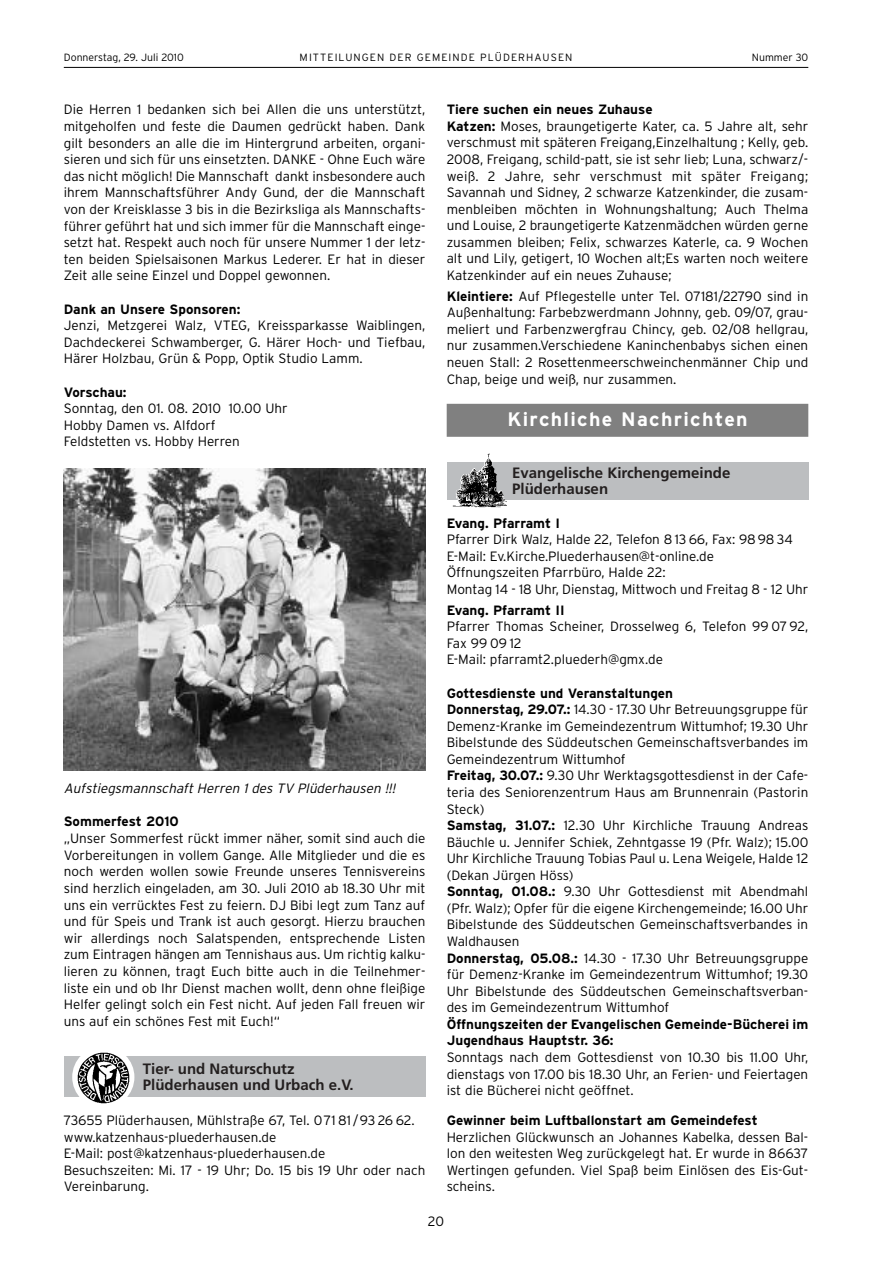
<style>
.page{position:relative;width:893px;height:1263px;background:#fff}
.page>*{position:absolute;margin:0;border:0;box-sizing:border-box;transform-origin:0 0}
.t1{font:700 19.5px "Interstate";letter-spacing:.07em;color:#fff}
.t2{font:700 15px/16.5px "Frutiger";color:#231f1f}
.t3{font:300 13.5px/16.5px "Interstate";color:#000;text-align:justify}
.t4{font:700 13.5px/16.5px "Interstate";color:#000}
.t5{font:italic 300 13.5px "Interstate";color:#000}
.t6{font:300 10.5px "Interstate";letter-spacing:.105em;color:#000}
.t7{font:300 10.5px "Interstate";color:#000}
.s1{font-weight:700}
</style>
<div class="page">
<hr style="left:64px;top:67px;width:744px;height:1px;background:#000">
<div style="left:64px;top:1057px;width:361px;height:40px;background:#bcbec0"></div>
<svg style="left:72px;top:1056px;width:62px;height:48px"></svg>
<img style="left:78px;top:1052px;width:51px;height:51px">
<img style="left:64px;top:469px;width:361px;height:302px">
<div style="left:446px;top:404px;width:362px;height:33px;background:#808080"></div>
<div style="left:446px;top:462px;width:362px;height:37px;background:#bcbec0"></div>
<img style="left:451px;top:453px;width:56px;height:55px">
<p class="t7" style="left:64px;top:53px;width:122px">Donnerstag, 29. Juli 2010</p>
<p class="t6" style="left:299px;top:53px;width:274px">MITTEILUNGEN DER GEMEINDE PLÜDERHAUSEN</p>
<p class="t7" style="left:751px;top:53px;width:58px">Nummer 30</p>
<p class="t3" style="left:64px;top:102px;width:363px">Die Herren 1 bedanken sich bei Allen die uns unterstützt, mitgeholfen und feste die Daumen gedrückt haben. Dank gilt besonders an alle die im Hintergrund arbeiten, organi&shy;sieren und sich für uns einsetzten. DANKE - Ohne Euch wäre das nicht möglich! Die Mannschaft dankt insbesondere auch ihrem Mannschaftsführer Andy Gund, der die Mannschaft von der Kreisklasse 3 bis in die Bezirksliga als Mannschafts&shy;führer geführt hat und sich immer für die Mannschaft einge&shy;setzt hat. Respekt auch noch für unsere Nummer 1 der letz&shy;ten beiden Spielsaisonen Markus Lederer. Er hat in dieser Zeit alle seine Einzel und Doppel gewonnen.</p>
<p class="t4" style="left:64px;top:302px;width:178px">Dank an Unsere Sponsoren:</p>
<p class="t3" style="left:64px;top:318px;width:363px">Jenzi, Metzgerei Walz, VTEG, Kreissparkasse Waiblingen, Dachdeckerei Schwamberger, G. Härer Hoch- und Tiefbau, Härer Holzbau, Grün &amp; Popp, Optik Studio Lamm.</p>
<p class="t4" style="left:64px;top:385px;width:64px">Vorschau:</p>
<p class="t3" style="left:64px;top:401px;width:225px;text-align:left">Sonntag, den 01. 08. 2010 10.00 Uhr<br>Hobby Damen vs. Alfdorf<br>Feldstetten vs. Hobby Herren</p>
<p class="t5" style="left:64px;top:784px;width:335px">Aufstiegsmannschaft Herren 1 des TV Plüderhausen !!!</p>
<p class="t4" style="left:64px;top:815px;width:117px">Sommerfest 2010</p>
<p class="t3" style="left:64px;top:831px;width:363px">„Unser Sommerfest rückt immer näher, somit sind auch die Vorbereitungen in vollem Gange. Alle Mitglieder und die es noch werden wollen sowie Freunde unseres Tennisvereins sind herzlich eingeladen, am 30. Juli 2010 ab 18.30 Uhr mit uns ein verrücktes Fest zu feiern. DJ Bibi legt zum Tanz auf und für Speis und Trank ist auch gesorgt. Hierzu brauchen wir allerdings noch Salatspenden, entsprechende Listen zum Eintragen hängen am Tennishaus aus. Um richtig kalku&shy;lieren zu können, tragt Euch bitte auch in die Teilnehmer&shy;liste ein und ob Ihr Dienst machen wollt, denn ohne fleißige Helfer gelingt solch ein Fest nicht. Auf jeden Fall freuen wir uns auf ein schönes Fest mit Euch!“</p>
<p class="t2" style="left:143px;top:1062px;width:212px">Tier- und Naturschutz<br>Plüderhausen und Urbach e.V.</p>
<p class="t3" style="left:64px;top:1113px;width:363px;text-align:left">73655 Plüderhausen, Mühlstraße 67, Tel. 071 81/93 26 62. www.katzenhaus-pluederhausen.de<br>E-Mail: post@katzenhaus-pluederhausen.de<br>Besuchszeiten: Mi. 17 - 19 Uhr; Do. 15 bis 19 Uhr oder nach Vereinbarung.</p>
<p class="t3" style="left:446px;top:102px;width:363px;text-align:left"><span class="s1">Tiere suchen ein neues Zuhause<br>Katzen:</span> Moses, braungetigerte Kater, ca. 5 Jahre alt, sehr verschmust mit späteren Freigang,Einzelhaltung ; Kelly, geb.<br>2008, Freigang, schild-patt, sie ist sehr lieb; Luna, schwarz/- weiß. 2 Jahre, sehr verschmust mit später Freigang; Savannah und Sidney, 2 schwarze Katzenkinder, die zusam&shy;menbleiben möchten in Wohnungshaltung; Auch Thelma und Louise, 2 braungetigerte Katzenmädchen würden gerne zusammen bleiben; Felix, schwarzes Katerle, ca. 9 Wochen alt und Lily, getigert, 10 Wochen alt;Es warten noch weitere Katzenkinder auf ein neues Zuhause;</p>
<p class="t3" style="left:446px;top:289px;width:363px"><span class="s1">Kleintiere:</span> Auf Pflegestelle unter Tel. 07181/22790 sind in Außenhaltung: Farbebzwerdmann Johnny, geb. 09/07, grau&shy;meliert und Farbenzwergfrau Chincy, geb. 02/08 hellgrau, nur zusammen.Verschiedene Kaninchenbabys sichen einen neuen Stall: 2 Rosettenmeerschweinchenmänner Chip und Chap, beige und weiß, nur zusammen.</p>
<h1 class="t1" style="left:507px;top:412px;width:242px">Kirchliche Nachrichten</h1>
<p class="t2" style="left:512px;top:466px;width:220px">Evangelische Kirchengemeinde<br>Plüderhausen</p>
<p class="t4" style="left:446px;top:516px;width:115px">Evang. Pfarramt I</p>
<p class="t3" style="left:446px;top:532px;width:363px;text-align:left">Pfarrer Dirk Walz, Halde 22, Telefon 8 13 66, Fax: 98 98 34<br>E-Mail: Ev.Kirche.Pluederhausen@t-online.de Öffnungszeiten Pfarrbüro, Halde 22:<br>Montag 14 - 18 Uhr, Dienstag, Mittwoch und Freitag 8 - 12 Uhr</p>
<p class="t4" style="left:446px;top:603px;width:119px">Evang. Pfarramt II</p>
<p class="t3" style="left:446px;top:619px;width:363px;text-align:left">Pfarrer Thomas Scheiner, Drosselweg 6, Telefon 99 07 92,<br>Fax 99 09 12<br>E-Mail: pfarramt2.pluederh@gmx.de</p>
<p class="t3" style="left:446px;top:686px;width:363px;text-align:left"><span class="s1">Gottesdienste und Veranstaltungen<br>Donnerstag, 29.07.:</span> 14.30 - 17.30 Uhr Betreuungsgruppe für Demenz-Kranke im Gemeindezentrum Wittumhof; 19.30 Uhr Bibelstunde des Süddeutschen Gemeinschaftsverbandes im Gemeindezentrum Wittumhof<br><span class="s1">Freitag, 30.07.:</span> 9.30 Uhr Werktagsgottesdienst in der Cafe&shy;teria des Seniorenzentrum Haus am Brunnenrain (Pastorin Steck)<br><span class="s1">Samstag, 31.07.:</span> 12.30 Uhr Kirchliche Trauung Andreas Bäuchle u. Jennifer Schiek, Zehntgasse 19 (Pfr. Walz); 15.00<br>Uhr Kirchliche Trauung Tobias Paul u. Lena Weigele, Halde 12 (Dekan Jürgen Höss)<br><span class="s1">Sonntag, 01.08.:</span> 9.30 Uhr Gottesdienst mit Abendmahl (Pfr. Walz); Opfer für die eigene Kirchengemeinde; 16.00 Uhr Bibelstunde des Süddeutschen Gemeinschaftsverbandes in Waldhausen<br><span class="s1">Donnerstag, 05.08.:</span> 14.30 - 17.30 Uhr Betreuungsgruppe für Demenz-Kranke im Gemeindezentrum Wittumhof; 19.30<br>Uhr Bibelstunde des Süddeutschen Gemeinschaftsverban&shy;des im Gemeindezentrum Wittumhof</p>
<p class="t4" style="left:446px;top:1017px;width:363px">Öffnungszeiten der Evangelischen Gemeinde-Bücherei im<br>Jugendhaus Hauptstr. 36:</p>
<p class="t3" style="left:446px;top:1050px;width:363px">Sonntags nach dem Gottesdienst von 10.30 bis 11.00 Uhr, dienstags von 17.00 bis 18.30 Uhr, an Ferien- und Feiertagen ist die Bücherei nicht geöffnet.</p>
<p class="t4" style="left:446px;top:1113px;width:312px">Gewinner beim Luftballonstart am Gemeindefest</p>
<p class="t3" style="left:446px;top:1130px;width:363px">Herzlichen Glückwunsch an Johannes Kabelka, dessen Bal&shy;lon den weitesten Weg zurückgelegt hat. Er wurde in 86637<br>Wertingen gefunden. Viel Spaß beim Einlösen des Eis-Gut&shy;scheins.</p>
<p class="t3" style="left:428px;top:1214px;width:18px">20</p>
</div>
